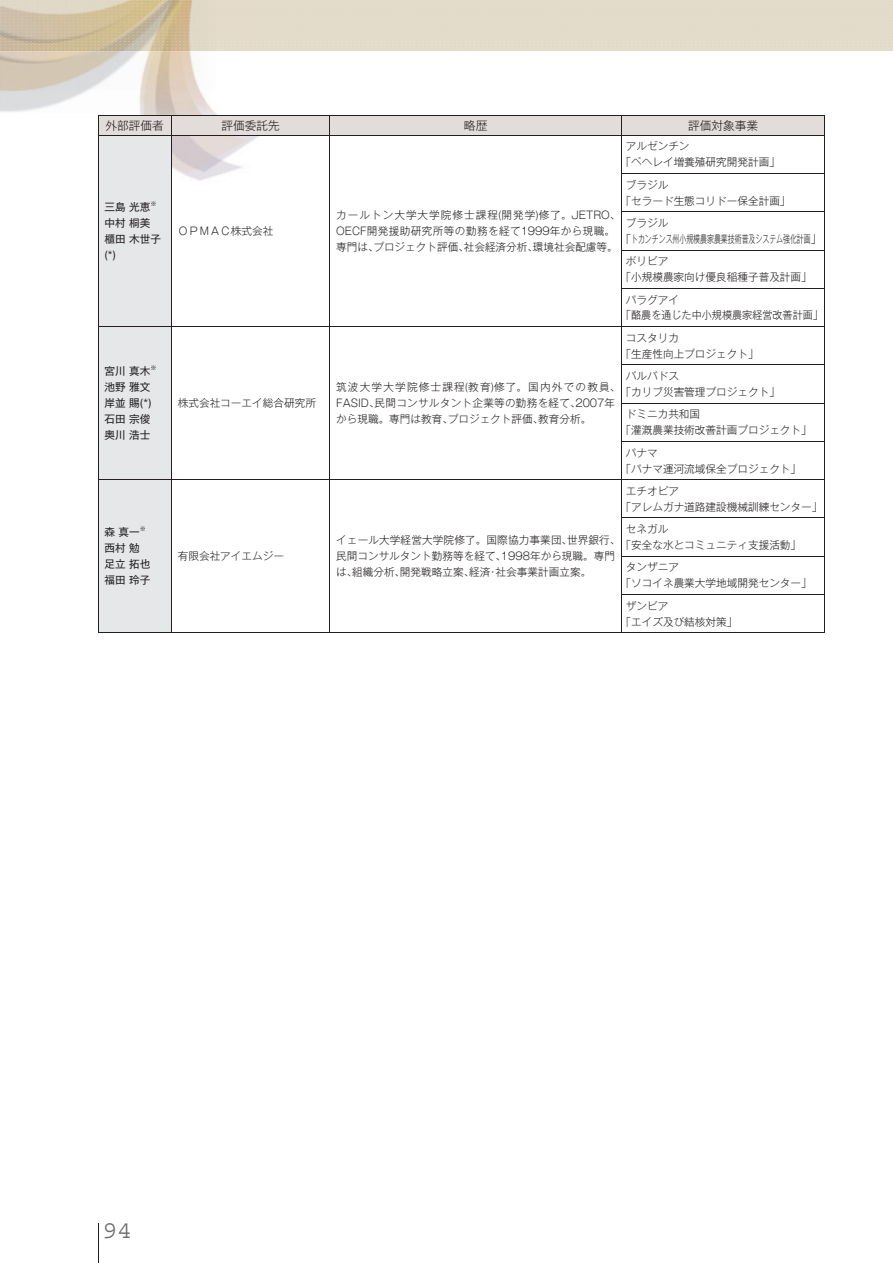
<style>
.page{position:relative;width:893px;height:1263px;background:#fff}
.page>*{position:absolute;margin:0;border:0;box-sizing:border-box;transform-origin:0 0}
.t1{font:25.5px "Courier";color:#6c6d70}
.t2{font:300 11.7px "Gothic MB101 Pro";color:#231f20}
.t3{font:300 10.65px/15.9px "Gothic MB101 Pro";color:#231f20}
.t4{font:300 10.65px/15.9px "Gothic MB101 Pro";letter-spacing:.02em;color:#231f20}
.t5{font:300 10.65px/15.9px "Gothic MB101 Pro";letter-spacing:.025em;color:#231f20}
.t6{font:10.65px/15.9px "Gothic MB101 Pro";color:#231f20}
.t7{font:6.15px "Gothic MB101 Pro";color:#231f20}
</style>
<div class="page">
<div style="left:0;top:0;width:893px;height:51px;background:#e3dbc9"></div>
<hr style="left:98px;top:1224px;width:1px;height:39px;background:#231f20">
<img style="left:0;top:0;width:218px;height:115px">
<img style="left:0;top:41px;width:218px;height:1px">
<img style="left:0;top:45px;width:218px;height:1px">
<img style="left:0;top:48px;width:218px;height:1px">
<img style="left:0;top:51px;width:218px;height:1px">
<svg style="left:98px;top:115px;width:727px;height:517px"></svg>
<hr style="left:98px;top:135px;width:73px;height:1px;background:#231f20">
<hr style="left:98px;top:135px;width:1px;height:38px;background:#231f20">
<hr style="left:171px;top:135px;width:159px;height:1px;background:#231f20">
<hr style="left:171px;top:135px;width:1px;height:38px;background:#231f20">
<hr style="left:330px;top:135px;width:292px;height:1px;background:#231f20">
<hr style="left:330px;top:135px;width:1px;height:38px;background:#231f20">
<hr style="left:622px;top:135px;width:203px;height:1px;background:#231f20">
<hr style="left:621px;top:135px;width:1px;height:38px;background:#231f20">
<hr style="left:825px;top:135px;width:1px;height:38px;background:#231f20">
<hr style="left:98px;top:173px;width:1px;height:39px;background:#231f20">
<hr style="left:171px;top:173px;width:1px;height:39px;background:#231f20">
<hr style="left:330px;top:173px;width:1px;height:39px;background:#231f20">
<hr style="left:621px;top:173px;width:204px;height:1px;background:#231f20">
<hr style="left:621px;top:174px;width:1px;height:38px;background:#231f20">
<hr style="left:825px;top:174px;width:1px;height:38px;background:#231f20">
<hr style="left:98px;top:212px;width:1px;height:38px;background:#231f20">
<hr style="left:171px;top:212px;width:1px;height:38px;background:#231f20">
<hr style="left:330px;top:212px;width:1px;height:38px;background:#231f20">
<hr style="left:621px;top:212px;width:204px;height:1px;background:#231f20">
<hr style="left:621px;top:212px;width:1px;height:38px;background:#231f20">
<hr style="left:825px;top:212px;width:1px;height:38px;background:#231f20">
<hr style="left:98px;top:250px;width:1px;height:38px;background:#231f20">
<hr style="left:171px;top:250px;width:1px;height:38px;background:#231f20">
<hr style="left:330px;top:250px;width:1px;height:38px;background:#231f20">
<hr style="left:621px;top:250px;width:204px;height:1px;background:#231f20">
<hr style="left:621px;top:250px;width:1px;height:38px;background:#231f20">
<hr style="left:825px;top:250px;width:1px;height:38px;background:#231f20">
<hr style="left:98px;top:288px;width:1px;height:38px;background:#231f20">
<hr style="left:171px;top:288px;width:1px;height:38px;background:#231f20">
<hr style="left:330px;top:288px;width:1px;height:38px;background:#231f20">
<hr style="left:621px;top:288px;width:204px;height:1px;background:#231f20">
<hr style="left:621px;top:288px;width:1px;height:38px;background:#231f20">
<hr style="left:825px;top:288px;width:1px;height:38px;background:#231f20">
<hr style="left:98px;top:326px;width:73px;height:1px;background:#231f20">
<hr style="left:98px;top:327px;width:1px;height:38px;background:#231f20">
<hr style="left:171px;top:326px;width:159px;height:1px;background:#231f20">
<hr style="left:171px;top:327px;width:1px;height:38px;background:#231f20">
<hr style="left:330px;top:326px;width:292px;height:1px;background:#231f20">
<hr style="left:330px;top:327px;width:1px;height:38px;background:#231f20">
<hr style="left:622px;top:326px;width:203px;height:1px;background:#231f20">
<hr style="left:621px;top:327px;width:1px;height:38px;background:#231f20">
<hr style="left:825px;top:327px;width:1px;height:38px;background:#231f20">
<hr style="left:98px;top:365px;width:1px;height:38px;background:#231f20">
<hr style="left:171px;top:365px;width:1px;height:38px;background:#231f20">
<hr style="left:330px;top:365px;width:1px;height:38px;background:#231f20">
<hr style="left:621px;top:365px;width:204px;height:1px;background:#231f20">
<hr style="left:621px;top:365px;width:1px;height:38px;background:#231f20">
<hr style="left:825px;top:365px;width:1px;height:38px;background:#231f20">
<hr style="left:98px;top:403px;width:1px;height:38px;background:#231f20">
<hr style="left:171px;top:403px;width:1px;height:38px;background:#231f20">
<hr style="left:330px;top:403px;width:1px;height:38px;background:#231f20">
<hr style="left:621px;top:403px;width:204px;height:1px;background:#231f20">
<hr style="left:621px;top:403px;width:1px;height:38px;background:#231f20">
<hr style="left:825px;top:403px;width:1px;height:38px;background:#231f20">
<hr style="left:98px;top:441px;width:1px;height:38px;background:#231f20">
<hr style="left:171px;top:441px;width:1px;height:38px;background:#231f20">
<hr style="left:330px;top:441px;width:1px;height:38px;background:#231f20">
<hr style="left:621px;top:441px;width:204px;height:1px;background:#231f20">
<hr style="left:621px;top:442px;width:1px;height:37px;background:#231f20">
<hr style="left:825px;top:442px;width:1px;height:37px;background:#231f20">
<hr style="left:98px;top:479px;width:73px;height:1px;background:#231f20">
<hr style="left:98px;top:480px;width:1px;height:38px;background:#231f20">
<hr style="left:171px;top:479px;width:159px;height:1px;background:#231f20">
<hr style="left:171px;top:480px;width:1px;height:38px;background:#231f20">
<hr style="left:330px;top:479px;width:292px;height:1px;background:#231f20">
<hr style="left:330px;top:480px;width:1px;height:38px;background:#231f20">
<hr style="left:622px;top:479px;width:203px;height:1px;background:#231f20">
<hr style="left:621px;top:480px;width:1px;height:38px;background:#231f20">
<hr style="left:825px;top:480px;width:1px;height:38px;background:#231f20">
<hr style="left:98px;top:518px;width:1px;height:38px;background:#231f20">
<hr style="left:171px;top:518px;width:1px;height:38px;background:#231f20">
<hr style="left:330px;top:518px;width:1px;height:38px;background:#231f20">
<hr style="left:621px;top:518px;width:204px;height:1px;background:#231f20">
<hr style="left:621px;top:518px;width:1px;height:38px;background:#231f20">
<hr style="left:825px;top:518px;width:1px;height:38px;background:#231f20">
<hr style="left:98px;top:556px;width:1px;height:38px;background:#231f20">
<hr style="left:171px;top:556px;width:1px;height:38px;background:#231f20">
<hr style="left:330px;top:556px;width:1px;height:38px;background:#231f20">
<hr style="left:621px;top:556px;width:204px;height:1px;background:#231f20">
<hr style="left:621px;top:556px;width:1px;height:38px;background:#231f20">
<hr style="left:825px;top:556px;width:1px;height:38px;background:#231f20">
<hr style="left:98px;top:594px;width:1px;height:38px;background:#231f20">
<hr style="left:171px;top:594px;width:1px;height:38px;background:#231f20">
<hr style="left:330px;top:594px;width:1px;height:38px;background:#231f20">
<hr style="left:621px;top:594px;width:204px;height:1px;background:#231f20">
<hr style="left:621px;top:595px;width:1px;height:37px;background:#231f20">
<hr style="left:825px;top:595px;width:1px;height:37px;background:#231f20">
<hr style="left:98px;top:632px;width:73px;height:1px;background:#231f20">
<hr style="left:171px;top:632px;width:159px;height:1px;background:#231f20">
<hr style="left:330px;top:632px;width:292px;height:1px;background:#231f20">
<hr style="left:622px;top:632px;width:203px;height:1px;background:#231f20">
<img style="left:0;top:35px;width:218px;height:4px">
<p class="t2" style="left:105px;top:115px;width:60px">外部評価者</p>
<p class="t2" style="left:221px;top:115px;width:60px">評価委託先</p>
<p class="t2" style="left:464px;top:115px;width:25px">略歴</p>
<p class="t2" style="left:688px;top:115px;width:72px">評価対象事業</p>
<p class="t6" style="left:104px;top:198px;width:48px">三島 光恵</p>
<p class="t7" style="left:150px;top:198px;width:8px">※</p>
<p class="t6" style="left:104px;top:213px;width:58px">中村 桐美櫃田 木世子(*)</p>
<p class="t3" style="left:178px;top:221px;width:97px">ＯＰＭＡＣ株式会社</p>
<p class="t6" style="left:104px;top:362px;width:48px">宮川 真木</p>
<p class="t7" style="left:150px;top:363px;width:8px">※</p>
<p class="t6" style="left:104px;top:378px;width:49px;text-align:justify">池野 雅文岸並 賜(*)石田 宗俊奥川 浩士</p>
<p class="t3" style="left:178px;top:394px;width:140px">株式会社コーエイ総合研究所</p>
<p class="t6" style="left:104px;top:523px;width:37px">森 真一</p>
<p class="t7" style="left:140px;top:524px;width:8px">※</p>
<p class="t6" style="left:104px;top:539px;width:48px">西村 勉足立 拓也福田 玲子</p>
<p class="t3" style="left:178px;top:547px;width:108px">有限会社アイエムジー</p>
<p class="t4" style="left:336px;top:205px;width:286px">カールトン大学大学院修士課程(開発学)修了。JETRO、<br>OECF開発援助研究所等の勤務を経て1999年から現職。専門は、プロジェクト評価、社会経済分析、環境社会配慮等。</p>
<p class="t5" style="left:336px;top:378px;width:286px">筑波大学大学院修士課程(教育)修了。国内外での教員、<br>FASID、民間コンサルタント企業等の勤務を経て、2007年から現職。専門は教育、プロジェクト評価、教育分析。</p>
<p class="t3" style="left:336px;top:531px;width:286px">イェール大学経営大学院修了。国際協力事業団、世界銀行、民間コンサルタント勤務等を経て、1998年から現職。専門は、組織分析、開発戦略立案、経済・社会事業計画立案。</p>
<p class="t3" style="left:620px;top:137px;width:161px;text-indent:5px">アルゼンチン<br>「ペヘレイ増養殖研究開発計画」</p>
<p class="t3" style="left:620px;top:175px;width:172px;text-indent:5px">ブラジル<br>「セラード生態コリドー保全計画」</p>
<p class="t3" style="left:620px;top:213px;width:202px;text-indent:5px">ブラジル<br>「トカンチンス州小規模農家農業技術普及システム強化計画」</p>
<p class="t3" style="left:620px;top:252px;width:193px;text-indent:5px">ボリビア<br>「小規模農家向け優良稲種子普及計画」</p>
<p class="t3" style="left:620px;top:290px;width:205px;text-indent:5px">パラグアイ<br>「酪農を通じた中小規模農家経営改善計画」</p>
<p class="t3" style="left:620px;top:328px;width:140px;text-indent:5px">コスタリカ<br>「生産性向上プロジェクト」</p>
<p class="t3" style="left:620px;top:367px;width:161px;text-indent:5px">バルバドス<br>「カリブ災害管理プロジェクト」</p>
<p class="t3" style="left:620px;top:405px;width:193px;text-indent:5px">ドミニカ共和国<br>「灌漑農業技術改善計画プロジェクト」</p>
<p class="t3" style="left:620px;top:443px;width:182px;text-indent:5px">パナマ<br>「パナマ運河流域保全プロジェクト」</p>
<p class="t3" style="left:620px;top:481px;width:203px;text-indent:5px">エチオピア<br>「アレムガナ道路建設機械訓練センター」</p>
<p class="t3" style="left:620px;top:520px;width:182px;text-indent:5px">セネガル<br>「安全な水とコミュニティ支援活動」</p>
<p class="t3" style="left:620px;top:558px;width:193px;text-indent:5px">タンザニア<br>「ソコイネ農業大学地域開発センター」</p>
<p class="t3" style="left:620px;top:596px;width:118px;text-indent:5px">ザンビア<br>「エイズ及び結核対策」</p>
<p class="t1" style="left:102px;top:1218px;width:32px">94</p>
</div>
